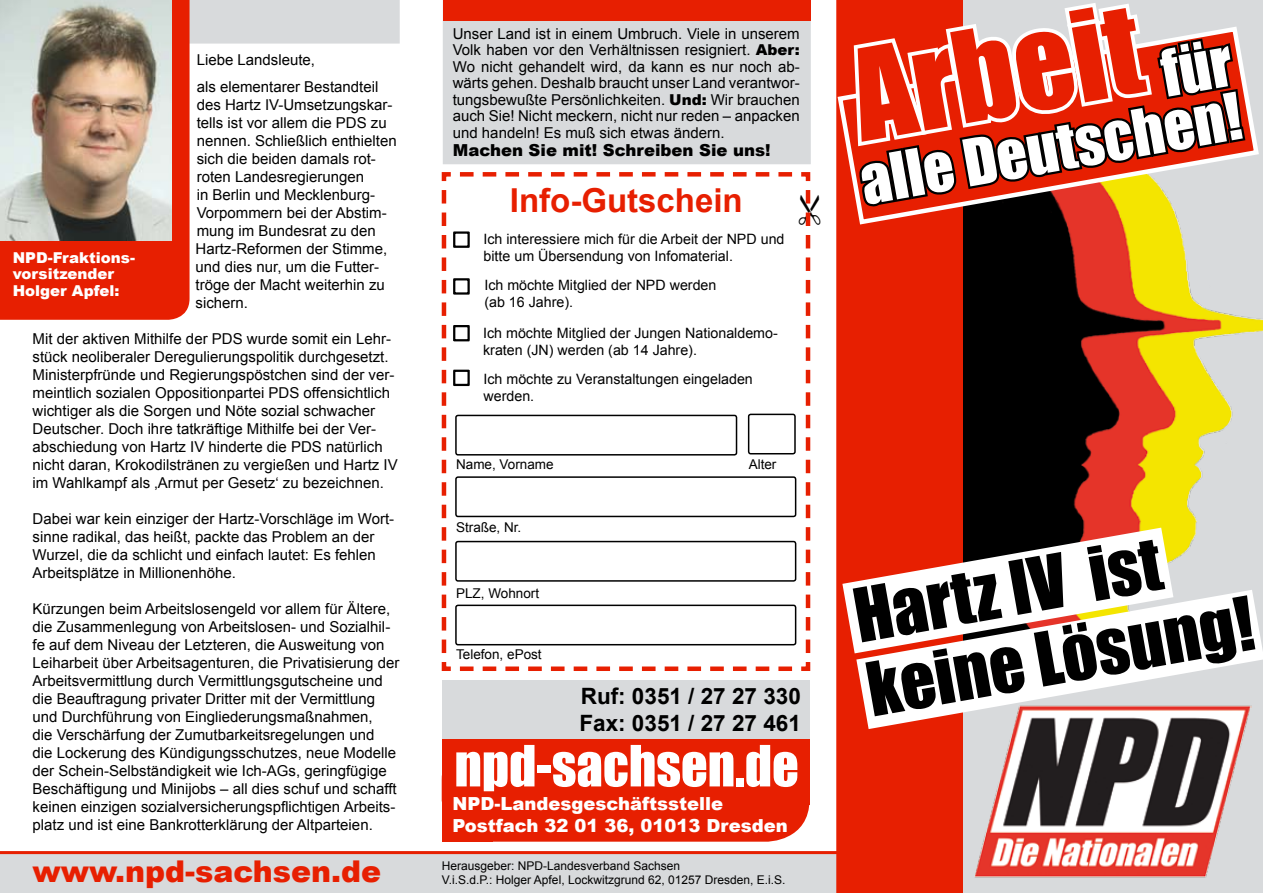
<style>
.page{position:relative;width:1263px;height:893px;background:#fff}
.page>*{position:absolute;margin:0;border:0;box-sizing:border-box;transform-origin:0 0}
.t1{font:117px "Impact";color:#e71f01}
.t2{font:69px/75px "Impact";color:#000}
.t3{font:60px/54px "Impact";color:#fff;text-align:right}
.t4{font:52.5px "Impact";color:#fff}
.t5{font:700 33px "Arial";color:#e71f01}
.t6{font:900 30px "Arial";color:#e71f01}
.t7{font:700 22.5px/27px "Arial";color:#000}
.t8{font:900 18px/21.6px "Arial";color:#fff}
.t9{font:900 16.5px "Arial";color:#000}
.t10{font:15px/18px "Arial";color:#000}
.t11{font:900 15px/16.5px "Arial";color:#fff}
.t12{font:14.25px/17.1px "Arial";color:#000}
.t13{font:13.5px "Arial";color:#000}
.t14{font:12px/14.4px "Arial";color:#000}
.s1{font-weight:900}
</style>
<div class="page">
<div style="left:190px;top:0;width:210px;height:44px;background:#d8dadc"></div>
<div style="left:0;top:851px;width:842px;height:42px;background:#d8dadc"></div>
<hr style="left:0;top:851px;width:842px;height:3px;background:#e71f01">
<div style="left:959px;top:0;width:304px;height:893px;background:#d8dadc"></div>
<div style="left:836px;top:0;width:127px;height:893px;background:#e71f01"></div>
<img style="left:963px;top:227px;width:300px;height:333px">
<svg style="left:836px;top:24px;width:423px;height:203px"></svg>
<img style="left:975px;top:729px;width:270px;height:149px">
<svg style="left:849px;top:0;width:399px;height:210px"></svg>
<svg style="left:842px;top:528px;width:331px;height:125px;background:#d5998d"></svg>
<svg style="left:856px;top:590px;width:407px;height:139px;fill:#fff"></svg>
<div style="left:0;top:0;width:190px;height:320px;background:#e71f01"></div>
<img style="left:0;top:0;width:171px;height:240px">
<div style="left:761px;top:737px;width:48px;height:67px;background:#e71f01"></div>
<div style="left:442px;top:737px;width:50px;height:64px;background:#e71f01"></div>
<div style="left:442px;top:798px;width:50px;height:44px;background:#e71f01"></div>
<div style="left:443px;top:21px;width:368px;height:143px;background:#d8dadc"></div>
<svg style="left:441px;top:172px;width:370px;height:499px"></svg>
<div style="left:453px;top:231px;width:17px;height:17px;border:2px solid #000"></div>
<div style="left:453px;top:278px;width:17px;height:17px;border:2px solid #000"></div>
<div style="left:453px;top:325px;width:17px;height:16px;border:2px solid #000"></div>
<div style="left:453px;top:370px;width:17px;height:16px;border:2px solid #000"></div>
<div style="left:455px;top:415px;width:282px;height:41px;border:2px solid #000;border-radius:2px"></div>
<div style="left:748px;top:414px;width:48px;height:40px;border:2px solid #000;border-radius:2px"></div>
<div style="left:455px;top:476px;width:341px;height:41px;border:2px solid #000;border-radius:2px"></div>
<div style="left:455px;top:541px;width:341px;height:41px;border:2px solid #000;border-radius:2px"></div>
<div style="left:455px;top:605px;width:341px;height:40px;border:2px solid #000;border-radius:2px"></div>
<div style="left:442px;top:738px;width:367px;height:104px;background:#e71f01;border-radius:43px"></div>
<div style="left:442px;top:680px;width:367px;height:58px;background:#d8dadc"></div>
<div style="left:443px;top:0;width:368px;height:21px;background:#e71f01"></div>
<svg style="left:798px;top:186px;width:13px;height:467px"></svg>
<p class="t10" style="left:197px;top:46px;width:183px;line-height:27px">Liebe Landsleute,<br>als elementarer Bestandteil</p>
<p class="t10" style="left:196px;top:96px;width:203px">des Hartz IV-Umsetzungskar&shy;tells ist vor allem die PDS zu nennen. Schließlich enthielten sich die beiden damals rot&shy;roten Landesregierungen<br>in Berlin und Mecklenburg-<br>Vorpommern bei der Abstim&shy;mung im Bundesrat zu den<br>Hartz-Reformen der Stimme, und dies nur, um die Futter&shy;tröge der Macht weiterhin zu sichern.</p>
<p class="t10" style="left:33px;top:330px;width:367px">Mit der aktiven Mithilfe der PDS wurde somit ein Lehr&shy;stück neoliberaler Deregulierungspolitik durchgesetzt.<br>Ministerpfründe und Regierungspöstchen sind der ver&shy;meintlich sozialen Oppositionpartei PDS offensichtlich wichtiger als die Sorgen und Nöte sozial schwacher Deutscher. Doch ihre tatkräftige Mithilfe bei der Ver&shy;abschiedung von Hartz IV hinderte die PDS natürlich nicht daran, Krokodilstränen zu vergießen und Hartz IV im Wahlkampf als ‚Armut per Gesetz‘ zu bezeichnen.</p>
<p class="t10" style="left:33px;top:510px;width:363px">Dabei war kein einziger der Hartz-Vorschläge im Wort&shy;sinne radikal, das heißt, packte das Problem an der Wurzel, die da schlicht und einfach lautet: Es fehlen Arbeitsplätze in Millionenhöhe.</p>
<p class="t10" style="left:33px;top:600px;width:368px">Kürzungen beim Arbeitslosengeld vor allem für Ältere, die Zusammenlegung von Arbeitslosen- und Sozialhil&shy;fe auf dem Niveau der Letzteren, die Ausweitung von Leiharbeit über Arbeitsagenturen, die Privatisierung der Arbeitsvermittlung durch Vermittlungsgutscheine und die Beauftragung privater Dritter mit der Vermittlung und Durchführung von Eingliederungsmaßnahmen,<br>die Verschärfung der Zumutbarkeitsregelungen und<br>die Lockerung des Kündigungsschutzes, neue Modelle der Schein-Selbständigkeit wie Ich-AGs, geringfügige Beschäftigung und Minijobs – all dies schuf und schafft keinen einzigen sozialversicherungspflichtigen Arbeits&shy;platz und ist eine Bankrotterklärung der Altparteien.</p>
<p class="t11" style="left:13px;top:249px;width:124px">NPD-Fraktions&shy;vorsitzender<br>Holger Apfel:</p>
<h3 class="t6" style="left:33px;top:849px;width:350px">www.npd-sachsen.de</h3>
<p class="t10" style="left:453px;top:25px;width:348px;line-height:16.5px;text-align:justify">Unser Land ist in einem Umbruch. Viele in unserem Volk haben vor den Verhältnissen resigniert. <span class="s1">Aber:<br></span>Wo nicht gehandelt wird, da kann es nur noch ab&shy;wärts gehen. Deshalb braucht unser Land verantwor&shy;tungsbewußte Persönlichkeiten. <span class="s1">Und:</span> Wir brauchen auch Sie! Nicht meckern, nicht nur reden – anpacken und handeln! Es muß sich etwas ändern.</p>
<p class="t9" style="left:453px;top:138px;width:319px">Machen Sie mit! Schreiben Sie uns!</p>
<h3 class="t5" style="left:510px;top:178px;width:234px">Info-Gutschein</h3>
<p class="t12" style="left:483px;top:230px;width:302px">Ich interessiere mich für die Arbeit der NPD und bitte um Übersendung von Infomaterial.</p>
<p class="t12" style="left:484px;top:276px;width:234px">Ich möchte Mitglied der NPD werden (ab 16 Jahre).</p>
<p class="t12" style="left:483px;top:325px;width:296px">Ich möchte Mitglied der Jungen Nationaldemo&shy;kraten (JN) werden (ab 14 Jahre).</p>
<p class="t12" style="left:483px;top:370px;width:271px">Ich möchte zu Veranstaltungen eingeladen werden.</p>
<p class="t13" style="left:456px;top:455px;width:99px">Name, Vorname</p>
<p class="t13" style="left:456px;top:519px;width:67px">Straße, Nr.</p>
<p class="t13" style="left:456px;top:584px;width:85px">PLZ, Wohnort</p>
<p class="t13" style="left:456px;top:645px;width:87px">Telefon, ePost</p>
<p class="t13" style="left:749px;top:456px;width:29px">Alter</p>
<h3 class="t7" style="left:579px;top:683px;width:223px">Ruf: 0351 / 27 27 330<br>Fax: 0351 / 27 27 461</h3>
<h3 class="t4" style="left:454px;top:725px;width:346px">npd-sachsen.de</h3>
<p class="t8" style="left:452px;top:793px;width:337px">NPD-Landesgeschäftsstelle<br>Postfach 32 01 36, 01013 Dresden</p>
<p class="t14" style="left:442px;top:858px;width:345px">Herausgeber: NPD-Landesverband Sachsen<br>V.i.S.d.P.: Holger Apfel, Lockwitzgrund 62, 01257 Dresden, E.i.S.</p>
<h1 class="t1" style="left:839px;top:7px;width:291px;rotate:-10deg">Arbeit</h1>
<h3 class="t3" style="left:847px;top:100px;width:387px;rotate:-10deg">für<br>alle Deutschen!</h3>
<h2 class="t2" style="left:848px;top:577px;width:393px;rotate:-10deg">Hartz IV ist keine Lösung!</h2>
</div>
